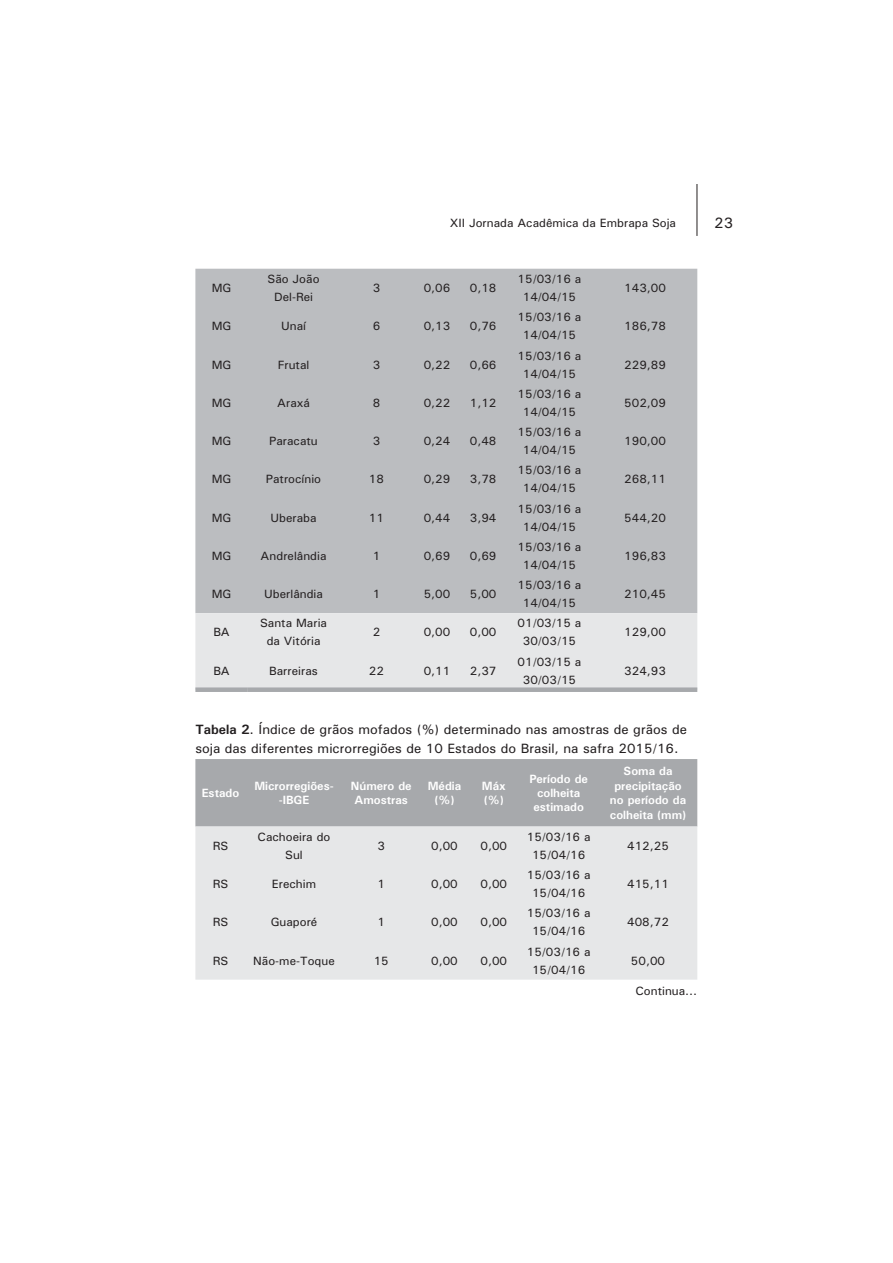
<style>
.page{position:relative;width:893px;height:1263px;background:#fff}
.page>*{position:absolute;margin:0;border:0;box-sizing:border-box;transform-origin:0 0}
.t1{font:15px "Univers";color:#231f20}
.t2{font:13.5px/19.5px "Univers";color:#231f20}
.t3{font:12px/18px "Univers";color:#231f20;text-align:center}
.t4{font:700 12px/14.4px "Univers";color:#fff;text-align:center}
.s1{font-weight:700}
</style>
<div class="page">
<hr style="left:696px;top:185px;width:1px;height:51px;background:#231f20">
<div style="left:195px;top:269px;width:502px;height:344px;background:#bbbdc0"></div>
<div style="left:195px;top:613px;width:502px;height:74px;background:#e6e7e8"></div>
<div style="left:195px;top:687px;width:53px;height:5px;background:#a7a9ac"></div>
<div style="left:248px;top:687px;width:449px;height:5px;background:#a7a9ac"></div>
<div style="left:195px;top:759px;width:502px;height:68px;background:#a7a9ac"></div>
<div style="left:195px;top:827px;width:502px;height:153px;background:#e6e7e8"></div>
<p class="t3" style="left:450px;top:214px;width:228px">XII Jornada Acadêmica da Embrapa Soja</p>
<p class="t1" style="left:714px;top:217px;width:20px">23</p>
<p class="t3" style="left:212px;top:280px;width:21px">MG</p>
<p class="t3" style="left:268px;top:271px;width:53px">São João<br>Del-Rei</p>
<p class="t3" style="left:373px;top:280px;width:9px">3</p>
<p class="t3" style="left:424px;top:280px;width:28px">0,06</p>
<p class="t3" style="left:470px;top:280px;width:28px">0,18</p>
<p class="t3" style="left:518px;top:271px;width:65px">15/03/16 a<br>14/04/15</p>
<p class="t3" style="left:624px;top:280px;width:43px">143,00</p>
<p class="t3" style="left:212px;top:318px;width:21px">MG</p>
<p class="t3" style="left:281px;top:318px;width:26px">Unaí</p>
<p class="t3" style="left:373px;top:318px;width:9px">6</p>
<p class="t3" style="left:424px;top:318px;width:28px">0,13</p>
<p class="t3" style="left:470px;top:318px;width:28px">0,76</p>
<p class="t3" style="left:518px;top:309px;width:65px">15/03/16 a<br>14/04/15</p>
<p class="t3" style="left:624px;top:318px;width:43px">186,78</p>
<p class="t3" style="left:212px;top:356px;width:21px">MG</p>
<p class="t3" style="left:278px;top:356px;width:33px">Frutal</p>
<p class="t3" style="left:373px;top:356px;width:9px">3</p>
<p class="t3" style="left:424px;top:356px;width:28px">0,22</p>
<p class="t3" style="left:470px;top:356px;width:28px">0,66</p>
<p class="t3" style="left:518px;top:347px;width:65px">15/03/16 a<br>14/04/15</p>
<p class="t3" style="left:624px;top:356px;width:43px">229,89</p>
<p class="t3" style="left:212px;top:395px;width:21px">MG</p>
<p class="t3" style="left:277px;top:395px;width:34px">Araxá</p>
<p class="t3" style="left:373px;top:395px;width:9px">8</p>
<p class="t3" style="left:424px;top:395px;width:28px">0,22</p>
<p class="t3" style="left:470px;top:395px;width:28px">1,12</p>
<p class="t3" style="left:518px;top:386px;width:65px">15/03/16 a<br>14/04/15</p>
<p class="t3" style="left:624px;top:395px;width:43px">502,09</p>
<p class="t3" style="left:212px;top:433px;width:21px">MG</p>
<p class="t3" style="left:269px;top:433px;width:50px">Paracatu</p>
<p class="t3" style="left:373px;top:433px;width:9px">3</p>
<p class="t3" style="left:424px;top:433px;width:28px">0,24</p>
<p class="t3" style="left:470px;top:433px;width:28px">0,48</p>
<p class="t3" style="left:518px;top:424px;width:65px">15/03/16 a<br>14/04/15</p>
<p class="t3" style="left:624px;top:433px;width:43px">190,00</p>
<p class="t3" style="left:212px;top:471px;width:21px">MG</p>
<p class="t3" style="left:266px;top:471px;width:57px">Patrocínio</p>
<p class="t3" style="left:369px;top:471px;width:17px">18</p>
<p class="t3" style="left:424px;top:471px;width:28px">0,29</p>
<p class="t3" style="left:470px;top:471px;width:28px">3,78</p>
<p class="t3" style="left:518px;top:462px;width:65px">15/03/16 a<br>14/04/15</p>
<p class="t3" style="left:624px;top:471px;width:43px">268,11</p>
<p class="t3" style="left:212px;top:509px;width:21px">MG</p>
<p class="t3" style="left:271px;top:509px;width:47px">Uberaba</p>
<p class="t3" style="left:369px;top:509px;width:17px">11</p>
<p class="t3" style="left:424px;top:509px;width:28px">0,44</p>
<p class="t3" style="left:470px;top:509px;width:28px">3,94</p>
<p class="t3" style="left:518px;top:500px;width:65px">15/03/16 a<br>14/04/15</p>
<p class="t3" style="left:624px;top:509px;width:43px">544,20</p>
<p class="t3" style="left:212px;top:548px;width:21px">MG</p>
<p class="t3" style="left:261px;top:548px;width:67px">Andrelândia</p>
<p class="t3" style="left:373px;top:548px;width:9px">1</p>
<p class="t3" style="left:424px;top:548px;width:28px">0,69</p>
<p class="t3" style="left:470px;top:548px;width:28px">0,69</p>
<p class="t3" style="left:518px;top:539px;width:65px">15/03/16 a<br>14/04/15</p>
<p class="t3" style="left:624px;top:548px;width:43px">196,83</p>
<p class="t3" style="left:212px;top:586px;width:21px">MG</p>
<p class="t3" style="left:264px;top:586px;width:60px">Uberlândia</p>
<p class="t3" style="left:373px;top:586px;width:9px">1</p>
<p class="t3" style="left:424px;top:586px;width:28px">5,00</p>
<p class="t3" style="left:470px;top:586px;width:28px">5,00</p>
<p class="t3" style="left:518px;top:577px;width:65px">15/03/16 a<br>14/04/15</p>
<p class="t3" style="left:624px;top:586px;width:43px">210,45</p>
<p class="t3" style="left:213px;top:624px;width:18px">BA</p>
<p class="t3" style="left:260px;top:615px;width:68px">Santa Maria da Vitória</p>
<p class="t3" style="left:373px;top:624px;width:9px">2</p>
<p class="t3" style="left:424px;top:624px;width:28px">0,00</p>
<p class="t3" style="left:470px;top:624px;width:28px">0,00</p>
<p class="t3" style="left:518px;top:615px;width:65px">01/03/15 a<br>30/03/15</p>
<p class="t3" style="left:624px;top:624px;width:43px">129,00</p>
<p class="t3" style="left:213px;top:663px;width:18px">BA</p>
<p class="t3" style="left:269px;top:663px;width:50px">Barreiras</p>
<p class="t3" style="left:369px;top:663px;width:17px">22</p>
<p class="t3" style="left:424px;top:663px;width:28px">0,11</p>
<p class="t3" style="left:470px;top:663px;width:28px">2,37</p>
<p class="t3" style="left:518px;top:654px;width:65px">01/03/15 a<br>30/03/15</p>
<p class="t3" style="left:624px;top:663px;width:43px">324,93</p>
<p class="t2" style="left:195px;top:720px;width:493px"><span class="s1">Tabela 2</span>. Índice de grãos mofados (%) determinado nas amostras de grãos de soja das diferentes microrregiões de 10 Estados do Brasil, na safra 2015/16.</p>
<p class="t4" style="left:202px;top:787px;width:39px">Estado</p>
<p class="t4" style="left:254px;top:779px;width:81px">Microrregiões--IBGE</p>
<p class="t4" style="left:351px;top:779px;width:62px">Número de<br>Amostras</p>
<p class="t4" style="left:428px;top:779px;width:35px">Média (%)</p>
<p class="t4" style="left:482px;top:779px;width:25px;text-align:left">Máx (%)</p>
<p class="t4" style="left:529px;top:772px;width:60px">Período de colheita estimado</p>
<p class="t4" style="left:610px;top:765px;width:78px">Soma da precipitação no período da colheita (mm)</p>
<p class="t3" style="left:213px;top:838px;width:17px">RS</p>
<p class="t3" style="left:258px;top:829px;width:74px">Cachoeira do<br>Sul</p>
<p class="t3" style="left:377px;top:838px;width:9px">3</p>
<p class="t3" style="left:431px;top:838px;width:28px">0,00</p>
<p class="t3" style="left:480px;top:838px;width:28px">0,00</p>
<p class="t3" style="left:527px;top:829px;width:65px">15/03/16 a<br>15/04/16</p>
<p class="t3" style="left:627px;top:838px;width:43px">412,25</p>
<p class="t3" style="left:213px;top:876px;width:17px">RS</p>
<p class="t3" style="left:272px;top:876px;width:46px">Erechim</p>
<p class="t3" style="left:377px;top:876px;width:9px">1</p>
<p class="t3" style="left:431px;top:876px;width:28px">0,00</p>
<p class="t3" style="left:480px;top:876px;width:28px">0,00</p>
<p class="t3" style="left:527px;top:867px;width:65px">15/03/16 a<br>15/04/16</p>
<p class="t3" style="left:627px;top:876px;width:43px">415,11</p>
<p class="t3" style="left:213px;top:914px;width:17px">RS</p>
<p class="t3" style="left:271px;top:914px;width:48px">Guaporé</p>
<p class="t3" style="left:377px;top:914px;width:9px">1</p>
<p class="t3" style="left:431px;top:914px;width:28px">0,00</p>
<p class="t3" style="left:480px;top:914px;width:28px">0,00</p>
<p class="t3" style="left:527px;top:905px;width:65px">15/03/16 a<br>15/04/16</p>
<p class="t3" style="left:627px;top:914px;width:43px">408,72</p>
<p class="t3" style="left:213px;top:952px;width:17px">RS</p>
<p class="t3" style="left:253px;top:952px;width:83px">Não-me-Toque</p>
<p class="t3" style="left:374px;top:952px;width:17px">15</p>
<p class="t3" style="left:431px;top:952px;width:28px">0,00</p>
<p class="t3" style="left:480px;top:952px;width:28px">0,00</p>
<p class="t3" style="left:527px;top:943px;width:65px">15/03/16 a<br>15/04/16</p>
<p class="t3" style="left:631px;top:952px;width:36px">50,00</p>
<p class="t3" style="left:635px;top:983px;width:63px">Continua...</p>
</div>
